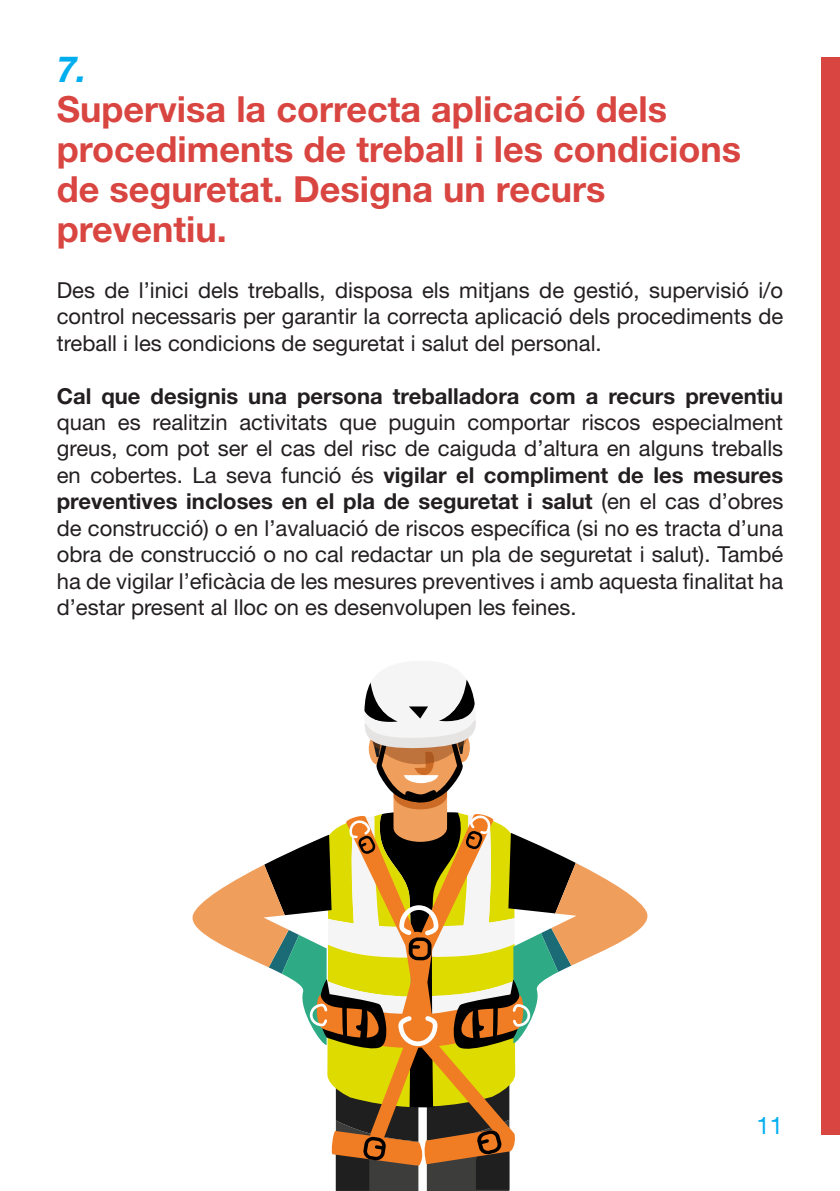
<style>
.page{position:relative;width:840px;height:1191px;background:#fff}
.page>*{position:absolute;margin:0;border:0;box-sizing:border-box;transform-origin:0 0}
.t1{font:700 36px/40px "Helvetica Neue LT";color:#d94540}
.t2{font:24px "Helvetica Neue LT";color:#00aeef}
.t3{font:22px/26.4px "Helvetica Neue LT";color:#231f20;text-align:justify}
.s1{font-style:italic;color:#00aeef}
.s2{font-weight:700}
</style>
<div class="page">
<div style="left:820px;top:57px;width:19px;height:1077px;background:#d94540"></div>
<svg style="left:192px;top:679px;width:456px;height:512px"></svg>
<h4 class="t1" style="left:57px;top:48px;width:685px"><span class="s1">7.<br></span>Supervisa la correcta aplicació dels procediments de treball i les condicions de seguretat. Designa un recurs preventiu.</h4>
<p class="t3" style="left:57px;top:277px;width:727px">Des de l’inici dels treballs, disposa els mitjans de gestió, supervisió i/o control necessaris per garantir la correcta aplicació dels procediments de treball i les condicions de seguretat i salut del personal.</p>
<p class="t3" style="left:57px;top:382px;width:727px"><span class="s2">Cal que designis una persona treballadora com a recurs preventiu </span>quan es realitzin activitats que puguin comportar riscos especialment greus, com pot ser el cas del risc de caiguda d’altura en alguns treballs en cobertes. La seva funció és <span class="s2">vigilar el compliment de les mesures preventives incloses en el pla de seguretat i salut</span> (en el cas d’obres de construcció) o en l’avaluació de riscos específica (si no es tracta d’una obra de construcció o no cal redactar un pla de seguretat i salut). També ha de vigilar l’eficàcia de les mesures preventives i amb aquesta finalitat ha d’estar present al lloc on es desenvolupen les feines.</p>
<p class="t2" style="left:756px;top:1111px;width:28px">11</p>
</div>
